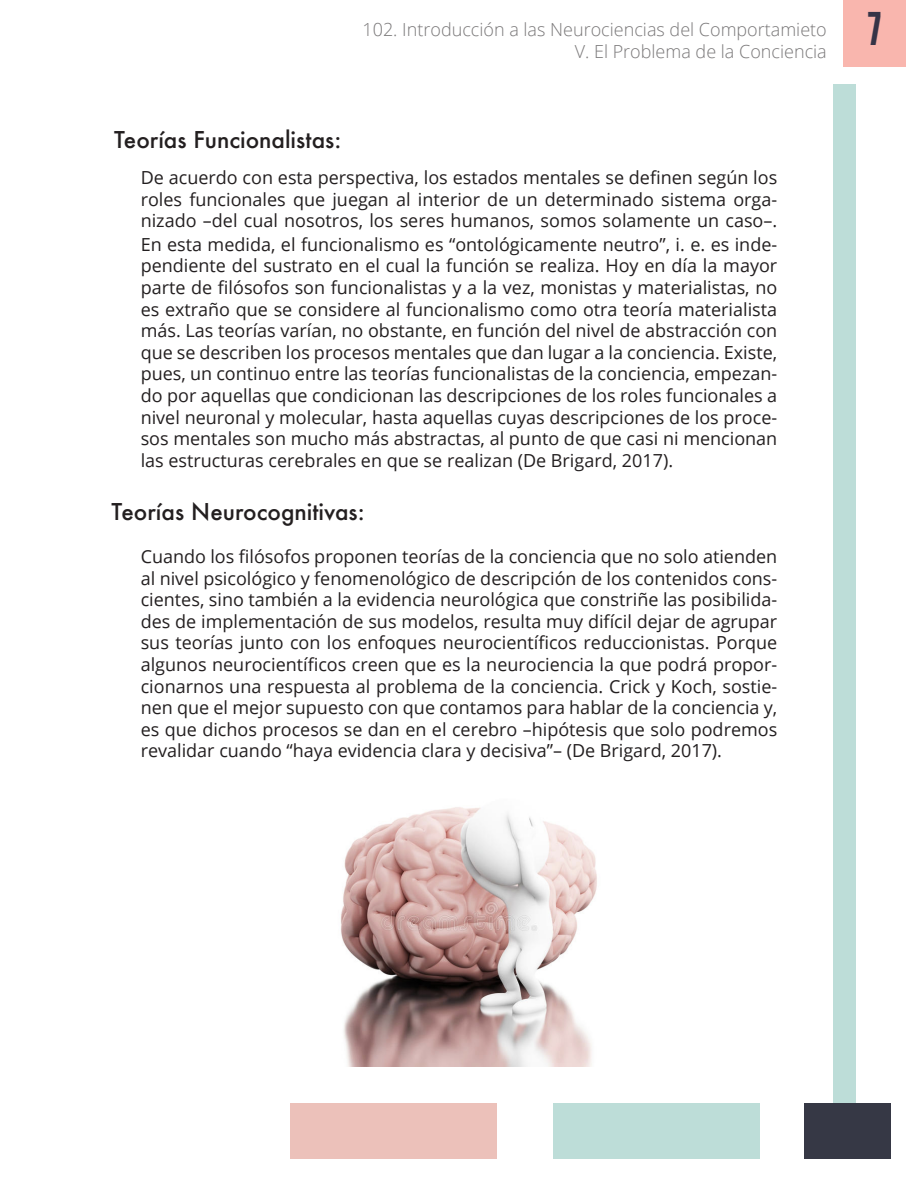
<style>
.page{position:relative;width:918px;height:1188px;background:#fff}
.page>*{position:absolute;margin:0;border:0;box-sizing:border-box;transform-origin:0 0}
.t1{font:45px "League Gothic";color:#363447}
.Imágenes{font:500 22.5px "Futura";color:#231f20}
.texto{font:18px/21.6px "Open Sans";color:#231f20;text-align:justify}
.t2{font:300 18px/21.6px "Open Sans";color:#7a7879;text-align:right}
</style>
<div class="page">
<div style="left:833px;top:85px;width:23px;height:1018px;background:#bdddd8"></div>
<div style="left:290px;top:1103px;width:207px;height:56px;background:#ecc1ba"></div>
<div style="left:553px;top:1103px;width:207px;height:56px;background:#bdddd8"></div>
<div style="left:804px;top:1103px;width:86px;height:56px;background:#363845"></div>
<div style="left:843px;top:0;width:63px;height:67px;background:#f9b6ae"></div>
<img style="left:340px;top:807px;width:257px;height:259px">
<p class="t2" style="left:362px;top:19px;width:466px">102. Introducción a las Neurociencias del Comportamieto<br>V. El Problema de la Conciencia</p>
<p class="Imágenes" style="left:114px;top:125px;width:229px">Teorías Funcionalistas:</p>
<p class="texto" style="left:141px;top:166px;width:638px">De acuerdo con esta perspectiva, los estados mentales se definen según los roles funcionales que juegan al interior de un determinado sistema orga&shy;nizado –del cual nosotros, los seres humanos, somos solamente un caso–.</p>
<p class="texto" style="left:141px;top:233px;width:638px">En esta medida, el funcionalismo es “ontológicamente neutro”, i. e. es inde&shy;pendiente del sustrato en el cual la función se realiza. Hoy en día la mayor parte de filósofos son funcionalistas y a la vez, monistas y materialistas, no es extraño que se considere al funcionalismo como otra teoría materialista más. Las teorías varían, no obstante, en función del nivel de abstracción con que se describen los procesos mentales que dan lugar a la conciencia. Existe, pues, un continuo entre las teorías funcionalistas de la conciencia, empezan&shy;do por aquellas que condicionan las descripciones de los roles funcionales a nivel neuronal y molecular, hasta aquellas cuyas descripciones de los proce&shy;sos mentales son mucho más abstractas, al punto de que casi ni mencionan las estructuras cerebrales en que se realizan (De Brigard, 2017).</p>
<p class="Imágenes" style="left:112px;top:496px;width:255px">Teorías Neurocognitivas:</p>
<p class="texto" style="left:141px;top:545px;width:638px">Cuando los filósofos proponen teorías de la conciencia que no solo atienden al nivel psicológico y fenomenológico de descripción de los contenidos cons&shy;cientes, sino también a la evidencia neurológica que constriñe las posibilida&shy;des de implementación de sus modelos, resulta muy difícil dejar de agrupar sus teorías junto con los enfoques neurocientíficos reduccionistas. Porque algunos neurocientíficos creen que es la neurociencia la que podrá propor&shy;cionarnos una respuesta al problema de la conciencia. Crick y Koch, sostie&shy;nen que el mejor supuesto con que contamos para hablar de la conciencia y, es que dichos procesos se dan en el cerebro –hipótesis que solo podremos revalidar cuando “haya evidencia clara y decisiva”– (De Brigard, 2017).</p>
<h1 class="t1" style="left:868px;top:2px;width:14px">7</h1>
</div>
